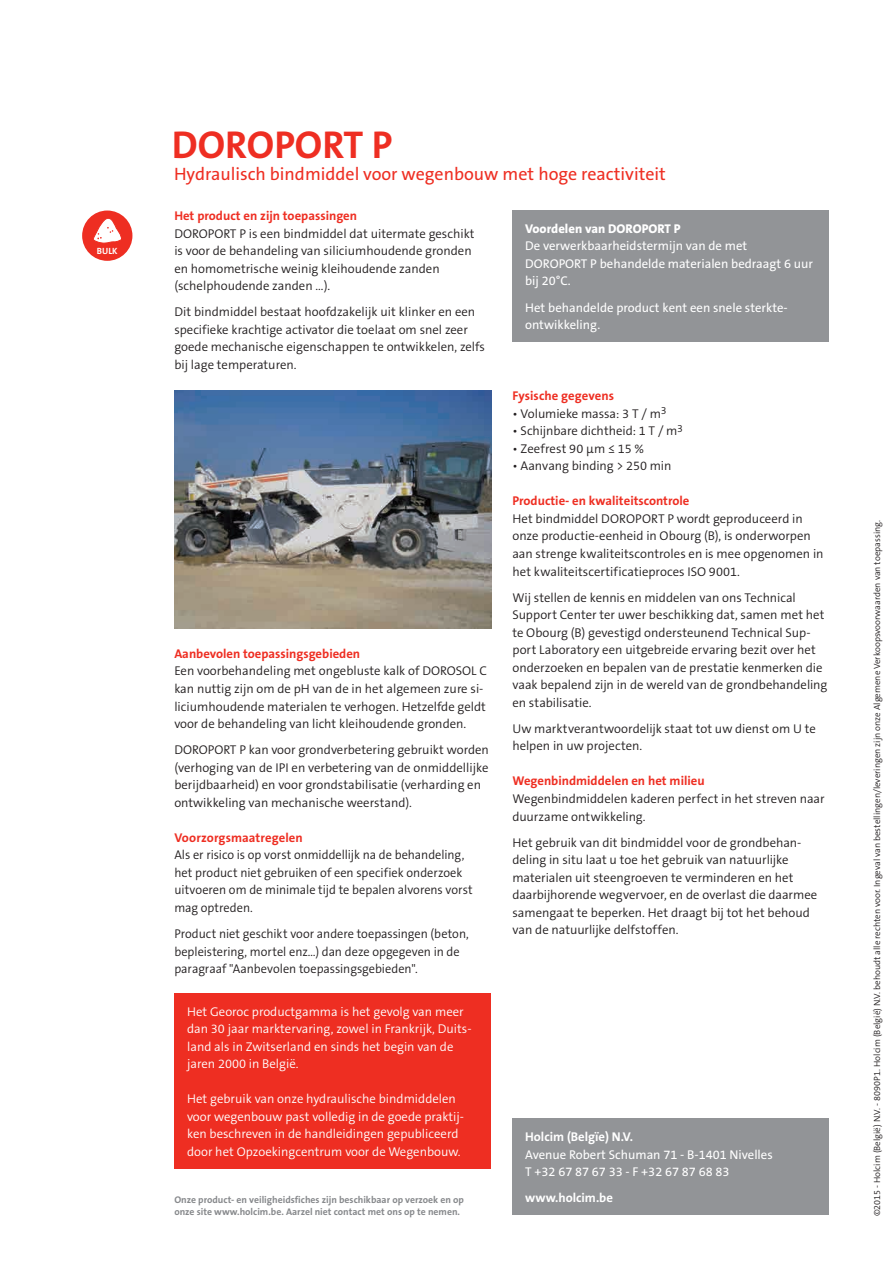
<style>
.page{position:relative;width:893px;height:1263px;background:#fff}
.page>*{position:absolute;margin:0;border:0;box-sizing:border-box;transform-origin:0 0}
.t1{font:700 39px "The Sans B7";color:#ee2e22}
.t2{font:18px "The Sans B5 Plain";color:#ee2e22}
.intertitre1{font:300 12.75px/17.5px "The Sans B4";color:#231f20}
.t3{font:300 12.75px/17.5px "The Sans B4";color:#fff}
.texte_courant{font:300 12.75px/17.5px "The Sans B4";color:#231f20}
.intertitre1-2{font:12.75px/17.5px "The Sans B5 Plain";color:#fff}
.intertitre1-3{font:700 12.75px "The Sans B7";color:#ee2e22}
.intertitre1-4{font:700 12.75px "The Sans B7";color:#fff}
.intertitre1-5{font:800 12.75px "The Sans B8";color:#fff}
.intertitre1-6{font:700 9.75px/11.7px "The Sans B7";color:#87898c}
.texte_courant-2{font:300 9px "The Sans B4";color:#231f20}
.t4{font:700 9px "The Sans B7";color:#fff}
</style>
<div class="page">
<div style="left:512px;top:210px;width:317px;height:132px;background:#929497"></div>
<div style="left:512px;top:1119px;width:317px;height:96px;background:#929497"></div>
<img style="left:174px;top:391px;width:317px;height:238px">
<div style="left:82px;top:211px;width:50px;height:50px;background:#ee2e22;border-radius:50%"></div>
<svg style="left:93px;top:218px;width:29px;height:43px"></svg>
<div style="left:174px;top:993px;width:317px;height:176px;background:#ee2e22"></div>
<p class="t4" style="left:97px;top:246px;width:22px">BULK</p>
<p class="t1" style="left:172px;top:124px;width:222px">DOROPORT P</p>
<p class="t2" style="left:174px;top:165px;width:493px">Hydraulisch bindmiddel voor wegenbouw met hoge reactiviteit</p>
<p class="intertitre1-3" style="left:174px;top:209px;width:184px">Het product en zijn toepassingen</p>
<p class="intertitre1" style="left:174px;top:225px;width:302px">DOROPORT P is een bindmiddel dat uitermate geschikt is voor de behandeling van siliciumhoudende gronden en homometrische weinig kleihoudende zanden (schelphoudende zanden …).</p>
<p class="intertitre1" style="left:174px;top:304px;width:312px">Dit bindmiddel bestaat hoofdzakelijk uit klinker en een specifieke krachtige activator die toelaat om snel zeer goede mechanische eigenschappen te ontwikkelen, zelfs bij lage temperaturen.</p>
<p class="intertitre1-3" style="left:174px;top:647px;width:187px">Aanbevolen toepassingsgebieden</p>
<p class="intertitre1" style="left:174px;top:663px;width:314px">Een voorbehandeling met ongebluste kalk of DOROSOL C kan nuttig zijn om de pH van de in het algemeen zure si&shy;liciumhoudende materialen te verhogen. Hetzelfde geldt voor de behandeling van licht kleihoudende gronden.</p>
<p class="intertitre1" style="left:174px;top:741px;width:316px">DOROPORT P kan voor grondverbetering gebruikt worden (verhoging van de IPI en verbetering van de onmiddellijke berijdbaarheid) en voor grondstabilisatie (verharding en ontwikkeling van mechanische weerstand).</p>
<p class="intertitre1-3" style="left:174px;top:831px;width:130px">Voorzorgsmaatregelen</p>
<p class="texte_courant" style="left:174px;top:847px;width:300px">Als er risico is op vorst onmiddellijk na de behandeling, het product niet gebruiken of een specifiek onderzoek uitvoeren om de minimale tijd te bepalen alvorens vorst mag optreden.</p>
<p class="texte_courant" style="left:174px;top:925px;width:296px">Product niet geschikt voor andere toepassingen (beton, bepleistering, mortel enz…) dan deze opgegeven in de paragraaf "Aanbevolen toepassingsgebieden".</p>
<p class="t3" style="left:187px;top:1003px;width:285px">Het Georoc productgamma is het gevolg van meer dan 30 jaar marktervaring, zowel in Frankrijk, Duits&shy;land als in Zwitserland en sinds het begin van de jaren 2000 in België.</p>
<p class="t3" style="left:187px;top:1091px;width:278px">Het gebruik van onze hydraulische bindmiddelen voor wegenbouw past volledig in de goede praktij&shy;ken beschreven in de handleidingen gepubliceerd door het Opzoekingcentrum voor de Wegenbouw.</p>
<p class="intertitre1-6" style="left:174px;top:1194px;width:291px">Onze product- en veiligheidsfiches zijn beschikbaar op verzoek en op onze site www.holcim.be. Aarzel niet contact met ons op te nemen.</p>
<p class="intertitre1-5" style="left:525px;top:222px;width:157px">Voordelen van DOROPORT P</p>
<p class="intertitre1-2" style="left:525px;top:238px;width:289px">De verwerkbaarheidstermijn van de met<br>DOROPORT P behandelde materialen bedraagt 6 uur bij 20°C.</p>
<p class="intertitre1-2" style="left:525px;top:299px;width:264px">Het behandelde product kent een snele sterkte&shy;ontwikkeling.</p>
<p class="intertitre1-3" style="left:512px;top:389px;width:103px">Fysische gegevens</p>
<p class="intertitre1" style="left:512px;top:405px;width:156px">• Volumieke massa: 3 T / m<sup>3</sup></p>
<p class="intertitre1" style="left:512px;top:423px;width:172px">• Schijnbare dichtheid: 1 T / m<sup>3</sup></p>
<p class="intertitre1" style="left:512px;top:440px;width:133px">• Zeefrest 90 μm ≤ 15 %</p>
<p class="intertitre1" style="left:512px;top:458px;width:160px">• Aanvang binding &gt; 250 min</p>
<p class="intertitre1-3" style="left:512px;top:494px;width:179px">Productie- en kwaliteitscontrole</p>
<p class="intertitre1" style="left:512px;top:510px;width:313px">Het bindmiddel DOROPORT P wordt geproduceerd in onze productie-eenheid in Obourg (B), is onderworpen aan strenge kwaliteitscontroles en is mee opgenomen in het kwaliteitscertificatieproces ISO 9001.</p>
<p class="intertitre1" style="left:512px;top:589px;width:316px">Wij stellen de kennis en middelen van ons Technical Support Center ter uwer beschikking dat, samen met het te Obourg (B) gevestigd ondersteunend Technical Sup&shy;port Laboratory een uitgebreide ervaring bezit over het onderzoeken en bepalen van de prestatie kenmerken die vaak bepalend zijn in de wereld van de grondbehandeling en stabilisatie.</p>
<p class="intertitre1" style="left:512px;top:720px;width:305px">Uw marktverantwoordelijk staat tot uw dienst om U te helpen in uw projecten.</p>
<p class="intertitre1-3" style="left:512px;top:774px;width:194px">Wegenbindmiddelen en het milieu</p>
<p class="intertitre1" style="left:512px;top:790px;width:314px">Wegenbindmiddelen kaderen perfect in het streven naar duurzame ontwikkeling.</p>
<p class="intertitre1" style="left:512px;top:834px;width:306px">Het gebruik van dit bindmiddel voor de grondbehan&shy;deling in situ laat u toe het gebruik van natuurlijke materialen uit steengroeven te verminderen en het daarbijhorende wegvervoer, en de overlast die daarmee samengaat te beperken. Het draagt bij tot het behoud van de natuurlijke delfstoffen.</p>
<p class="intertitre1-4" style="left:525px;top:1130px;width:109px">Holcim (Belgïe) N.V.</p>
<p class="intertitre1-2" style="left:525px;top:1146px;width:249px">Avenue Robert Schuman 71 - B-1401 Nivelles<br>T +32 67 87 67 33 - F +32 67 87 68 83</p>
<p class="intertitre1-4" style="left:525px;top:1191px;width:89px">www.holcim.be</p>
<p class="texte_courant-2" style="left:872px;top:1216px;width:698px;rotate:-90deg">©2015 - Holcim (België) N.V. - 8090P1. Holcim (België) N.V. behoudt alle rechten voor. Ingeval van bestellingen/leveringen zijn onze Algemene Verkoopsvoorwaarden van toepassing.</p>
</div>
